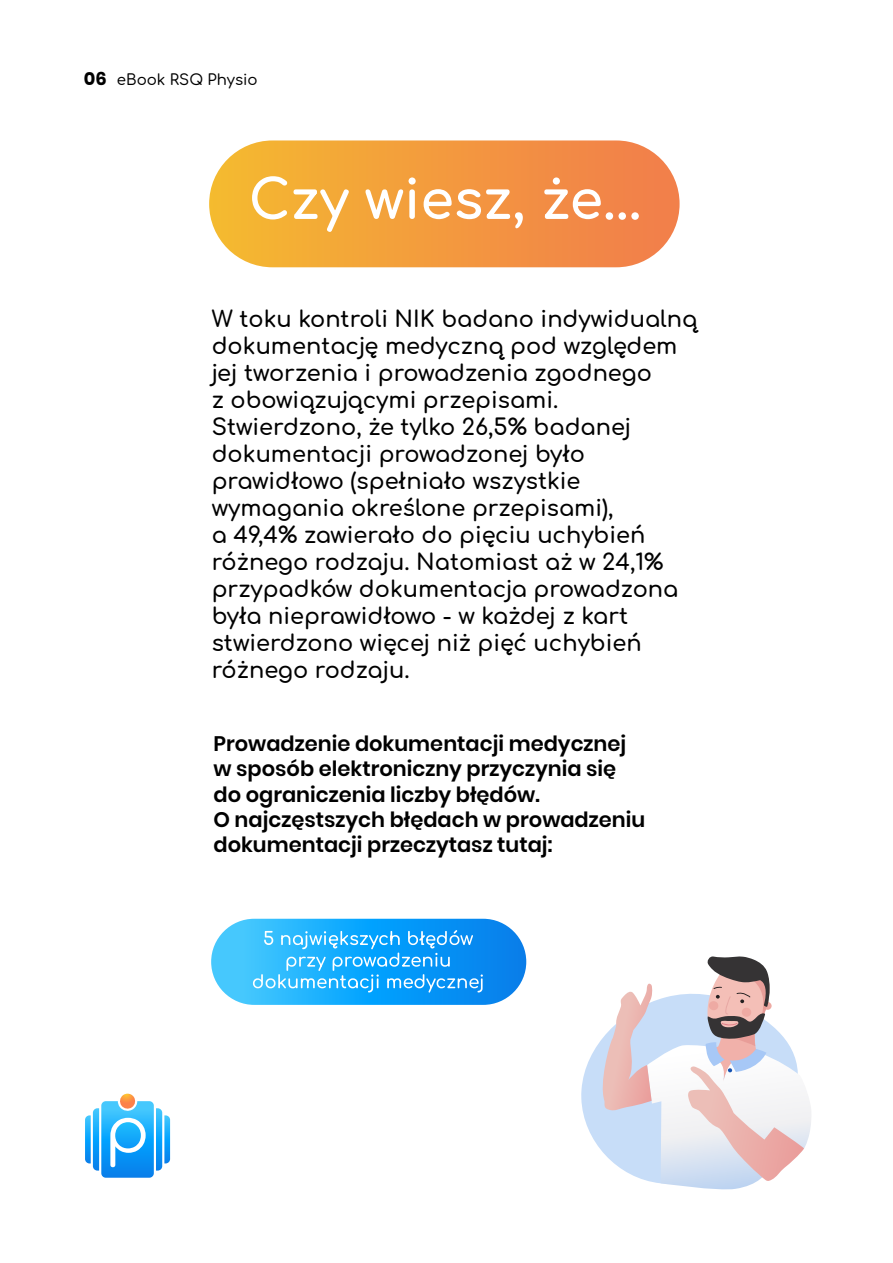
<style>
.page{position:relative;width:893px;height:1263px;background:#fff}
.page>*{position:absolute;margin:0;border:0;box-sizing:border-box;transform-origin:0 0}
.t1{font:700 54px "Comfortaa";color:#fff}
.t2{font:600 22.5px/27px "Comfortaa";color:#000}
.t3{font:600 21px/25.2px "Poppins";color:#000}
.t4{font:500 15px "Comfortaa";color:#000}
.s1{font-family:"Poppins";font-weight:700;font-size:18px}
</style>
<div class="page">
<svg style="left:85px;top:1094px;width:85px;height:84px"></svg>
<svg style="left:581px;top:956px;width:230px;height:234px"></svg>
<svg style="left:211px;top:919px;width:315px;height:86px"></svg>
<svg style="left:253px;top:930px;width:230px;height:62px"></svg>
<div style="left:209px;top:140px;width:471px;height:127px;background:linear-gradient(to right,#f4b930,#f27c4d);border-radius:63px"></div>
<p class="t4" style="left:84px;top:66px;width:175px"><span class="s1">06</span> eBook RSQ Physio</p>
<h1 class="t1" style="left:251px;top:135px;width:394px">Czy wiesz, że...</h1>
<h1 class="t1" style="left:249px;top:151px;width:394px">Czy wiesz, że...</h1>
<p class="t2" style="left:212px;top:303px;width:487px">W toku kontroli NIK badano indywidualną dokumentację medyczną pod względem jej tworzenia i prowadzenia zgodnego<br>z obowiązującymi przepisami.<br>Stwierdzono, że tylko 26,5% badanej dokumentacji prowadzonej było prawidłowo (spełniało wszystkie wymagania określone przepisami),<br>a 49,4% zawierało do pięciu uchybień różnego rodzaju. Natomiast aż w 24,1% przypadków dokumentacja prowadzona była nieprawidłowo - w każdej z kart stwierdzono więcej niż pięć uchybień różnego rodzaju.</p>
<p class="t3" style="left:213px;top:731px;width:433px">Prowadzenie dokumentacji medycznej w sposób elektroniczny przyczynia się do ograniczenia liczby błędów.<br>O najczęstszych błędach w prowadzeniu dokumentacji przeczytasz tutaj:</p>
</div>
